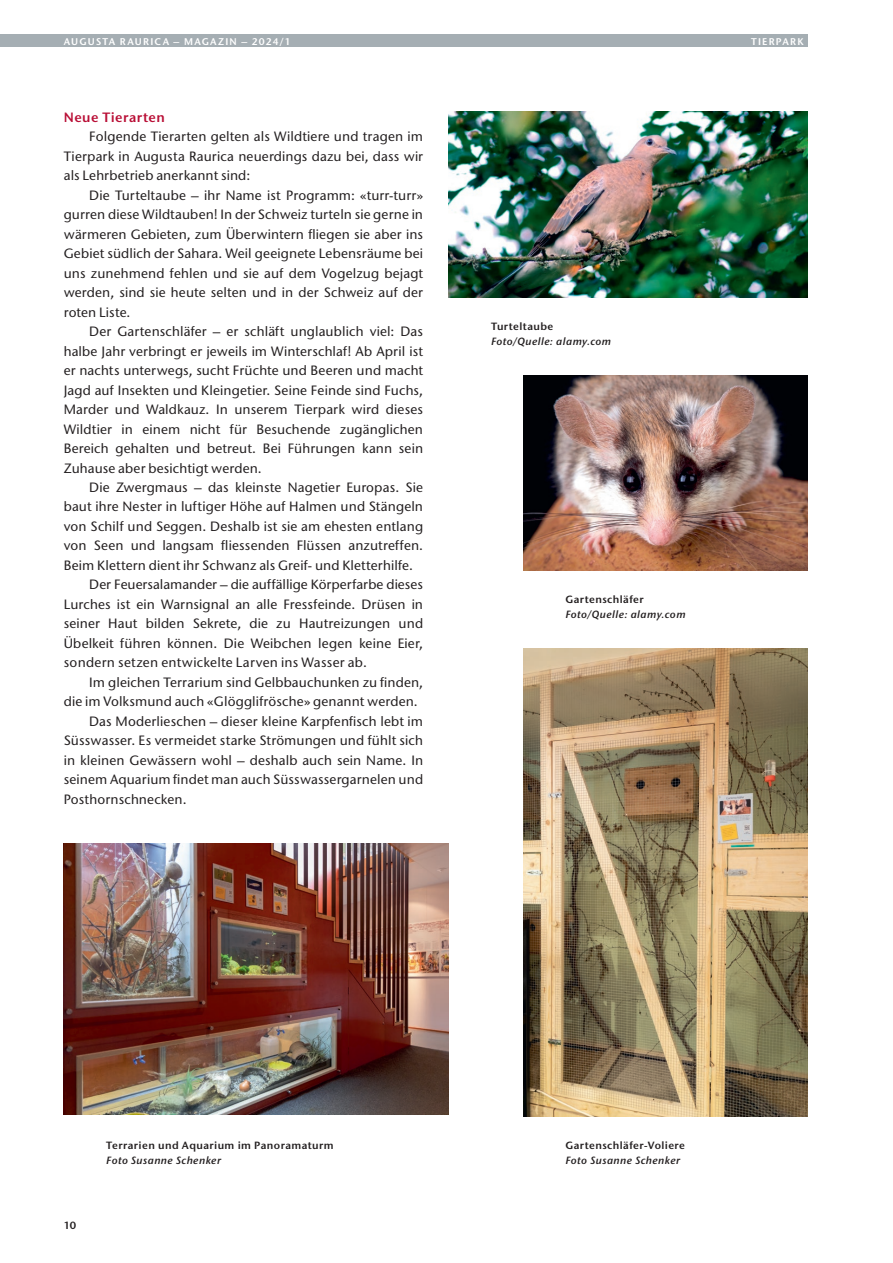
<style>
.page{position:relative;width:893px;height:1263px;background:#fff}
.page>*{position:absolute;margin:0;border:0;box-sizing:border-box;transform-origin:0 0}
.t1{font:500 13.5px/19.5px "Stone Sans ITC Std";letter-spacing:.01em;color:#231f20;text-align:justify}
.t2{font:600 13.5px "Stone Sans ITC Std";letter-spacing:.03em;color:#b90f36}
.t3{font:600 10.5px "Stone Sans ITC Std";letter-spacing:.035em;color:#231f20}
.t4{font:italic 600 10.5px "Stone Sans ITC Std";letter-spacing:.04em;color:#231f20}
.t5{font:600 9.75px "Stone Sans ITC Std";letter-spacing:.125em;color:#fff}
</style>
<div class="page">
<div style="left:0;top:34px;width:808px;height:13px;background:#a5aeb3"></div>
<img style="left:64px;top:843px;width:385px;height:272px">
<img style="left:449px;top:111px;width:359px;height:186px">
<img style="left:523px;top:375px;width:285px;height:195px">
<img style="left:523px;top:648px;width:285px;height:468px">
<p class="t5" style="left:64px;top:35px;width:229px">AUGUSTA RAURICA – MAGAZIN – 2024/1</p>
<p class="t5" style="left:751px;top:35px;width:54px">TIERPARK</p>
<p class="t2" style="left:64px;top:108px;width:103px">Neue Tierarten</p>
<p class="t1" style="left:64px;top:126px;width:361px;text-indent:26px">Folgende Tierarten gelten als Wildtiere und tragen im Tierpark in Augusta Raurica neuerdings dazu bei, dass wir als Lehrbetrieb anerkannt sind:</p>
<p class="t1" style="left:64px;top:185px;width:361px;text-indent:26px">Die Turteltaube – ihr Name ist Programm: «turr-turr» gurren diese Wildtauben! In der Schweiz turteln sie gerne in wärmeren Gebieten, zum Überwintern fliegen sie aber ins Gebiet südlich der Sahara. Weil geeignete Lebensräume bei uns zunehmend fehlen und sie auf dem Vogelzug bejagt werden, sind sie heute selten und in der Schweiz auf der roten Liste.</p>
<p class="t1" style="left:64px;top:321px;width:361px;text-indent:26px">Der Gartenschläfer – er schläft unglaublich viel: Das halbe Jahr verbringt er jeweils im Winterschlaf! Ab April ist er nachts unterwegs, sucht Früchte und Beeren und macht Jagd auf Insekten und Kleingetier. Seine Feinde sind Fuchs, Marder und Waldkauz. In unserem Tierpark wird dieses Wildtier in einem nicht für Besuchende zugänglichen Bereich gehalten und betreut. Bei Führungen kann sein Zuhause aber besichtigt werden.</p>
<p class="t1" style="left:89px;top:477px;width:335px">Die Zwergmaus – das kleinste Nagetier Europas. Sie</p>
<p class="t1" style="left:64px;top:497px;width:361px">baut ihre Nester in luftiger Höhe auf Halmen und Stängeln</p>
<p class="t1" style="left:64px;top:516px;width:361px">von Schilf und Seggen. Deshalb ist sie am ehesten entlang</p>
<p class="t1" style="left:64px;top:536px;width:361px">von Seen und langsam fliessenden Flüssen anzutreffen.</p>
<p class="t1" style="left:64px;top:555px;width:351px">Beim Klettern dient ihr Schwanz als Greif- und Kletterhilfe.</p>
<p class="t1" style="left:89px;top:575px;width:335px">Der Feuersalamander – die auffällige Körperfarbe dieses</p>
<p class="t1" style="left:64px;top:594px;width:361px">Lurches ist ein Warnsignal an alle Fressfeinde. Drüsen in</p>
<p class="t1" style="left:64px;top:614px;width:361px">seiner Haut bilden Sekrete, die zu Hautreizungen und</p>
<p class="t1" style="left:64px;top:633px;width:361px">Übelkeit führen können. Die Weibchen legen keine Eier,</p>
<p class="t1" style="left:64px;top:653px;width:305px">sondern setzen entwickelte Larven ins Wasser ab.</p>
<p class="t1" style="left:89px;top:672px;width:335px">Im gleichen Terrarium sind Gelbbauchunken zu finden,</p>
<p class="t1" style="left:64px;top:692px;width:355px">die im Volksmund auch «Glögglifrösche» genannt werden.</p>
<p class="t1" style="left:89px;top:711px;width:335px">Das Moderlieschen – dieser kleine Karpfenfisch lebt im</p>
<p class="t1" style="left:64px;top:731px;width:361px">Süsswasser. Es vermeidet starke Strömungen und fühlt sich</p>
<p class="t1" style="left:64px;top:750px;width:361px">in kleinen Gewässern wohl – deshalb auch sein Name. In</p>
<p class="t1" style="left:64px;top:770px;width:361px">seinem Aquarium findet man auch Süsswassergarnelen und</p>
<p class="t1" style="left:64px;top:789px;width:124px">Posthornschnecken.</p>
<p class="t3" style="left:491px;top:320px;width:64px">Turteltaube</p>
<p class="t4" style="left:491px;top:335px;width:121px">Foto/Quelle: alamy.com</p>
<p class="t3" style="left:566px;top:593px;width:80px">Gartenschläfer</p>
<p class="t4" style="left:566px;top:608px;width:121px">Foto/Quelle: alamy.com</p>
<p class="t3" style="left:64px;top:1219px;width:14px">10</p>
<p class="t3" style="left:106px;top:1139px;width:229px">Terrarien und Aquarium im Panoramaturm</p>
<p class="t4" style="left:106px;top:1154px;width:116px">Foto Susanne Schenker</p>
<p class="t3" style="left:566px;top:1139px;width:121px">Gartenschläfer-Voliere</p>
<p class="t4" style="left:566px;top:1154px;width:116px">Foto Susanne Schenker</p>
</div>
